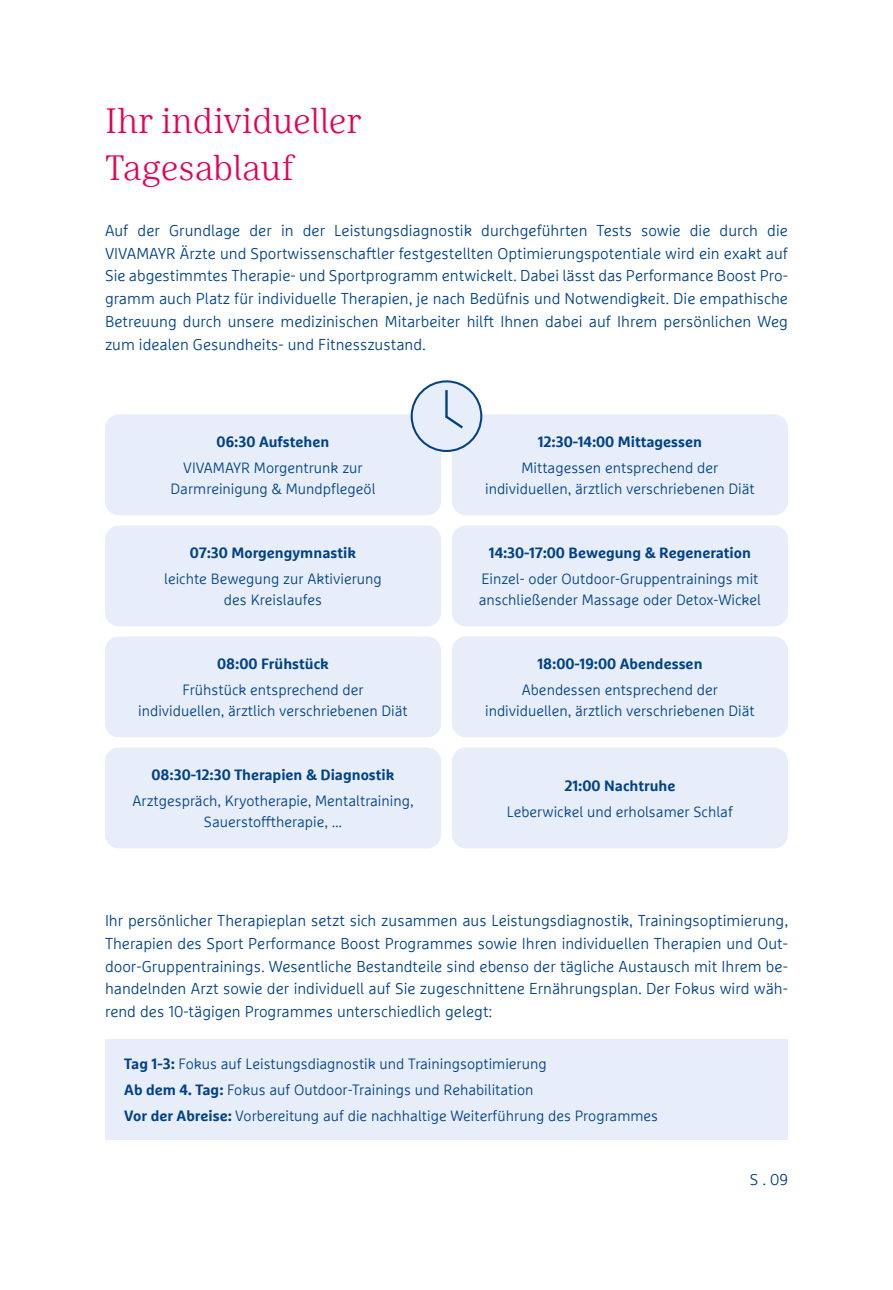
<style>
.page{position:relative;width:893px;height:1290px;background:#fff}
.page>*{position:absolute;margin:0;border:0;box-sizing:border-box;transform-origin:0 0}
.t1{font:300 35px/47.2px "Marselis Serif Pro";color:#e50056}
.t2{font:300 15.75px/22.8px "Marselis Pro";color:#004288;text-align:justify}
.t3{font:300 14.88px/21px "Marselis Pro";color:#004288;text-align:center}
.t4{font:700 14.88px "Marselis Pro";color:#004288}
.s1{font-weight:700}
</style>
<div class="page">
<div style="left:105px;top:414px;width:336px;height:101px;background:#e7edf9;border-radius:14px"></div>
<div style="left:105px;top:636px;width:336px;height:101px;background:#e7edf9;border-radius:14px"></div>
<div style="left:105px;top:525px;width:336px;height:101px;background:#e7edf9;border-radius:14px"></div>
<div style="left:105px;top:747px;width:336px;height:101px;background:#e7edf9;border-radius:14px"></div>
<div style="left:452px;top:414px;width:336px;height:101px;background:#e7edf9;border-radius:14px"></div>
<div style="left:452px;top:636px;width:336px;height:101px;background:#e7edf9;border-radius:14px"></div>
<div style="left:452px;top:525px;width:336px;height:101px;background:#e7edf9;border-radius:14px"></div>
<div style="left:452px;top:747px;width:336px;height:101px;background:#e7edf9;border-radius:14px"></div>
<div style="left:412px;top:381px;width:69px;height:70px;background:#e7edf9;border-radius:50%"></div>
<div style="left:411px;top:380px;width:71px;height:72px;border:2px solid #004288;border-radius:50%"></div>
<hr style="left:445px;top:390px;width:3px;height:27px;background:#004288">
<svg style="left:445px;top:413px;width:18px;height:16px"></svg>
<div style="left:105px;top:1038px;width:683px;height:101px;background:#e7edf9"></div>
<h1 class="t1" style="left:105px;top:96px;width:258px">Ihr individueller<br>Tagesablauf</h1>
<p class="t2" style="left:105px;top:219px;width:684px">Auf der Grundlage der in der Leistungsdiagnostik durchgeführten Tests sowie die durch die VIVAMAYR Ärzte und Sportwissenschaftler festgestellten Optimierungspotentiale wird ein exakt auf Sie abgestimmtes Therapie- und Sportprogramm entwickelt. Dabei lässt das Performance Boost Pro&shy;gramm auch Platz für individuelle Therapien, je nach Bedüfnis und Notwendigkeit. Die empathische Betreuung durch unsere medizinischen Mitarbeiter hilft Ihnen dabei auf Ihrem persönlichen Weg zum idealen Gesundheits- und Fitnesszustand.</p>
<p class="t4" style="left:217px;top:433px;width:114px">06:30 Aufstehen</p>
<p class="t3" style="left:171px;top:457px;width:206px">VIVAMAYR Morgentrunk zur<br>Darmreinigung &amp; Mundpflegeöl</p>
<p class="t4" style="left:190px;top:544px;width:168px">07:30 Morgengymnastik</p>
<p class="t3" style="left:164px;top:568px;width:219px">leichte Bewegung zur Aktivierung des Kreislaufes</p>
<p class="t4" style="left:217px;top:655px;width:113px">08:00 Frühstück</p>
<p class="t3" style="left:138px;top:679px;width:271px">Frühstück entsprechend der individuellen, ärztlich verschriebenen Diät</p>
<p class="t4" style="left:151px;top:766px;width:245px">08:30-12:30 Therapien &amp; Diagnostik</p>
<p class="t3" style="left:133px;top:790px;width:282px">Arztgespräch, Kryotherapie, Mentaltraining,<br>Sauerstofftherapie, ...</p>
<p class="t4" style="left:538px;top:433px;width:166px">12:30-14:00 Mittagessen</p>
<p class="t3" style="left:485px;top:457px;width:271px">Mittagessen entsprechend der individuellen, ärztlich verschriebenen Diät</p>
<p class="t4" style="left:489px;top:544px;width:264px">14:30-17:00 Bewegung &amp; Regeneration</p>
<p class="t3" style="left:479px;top:568px;width:284px;text-align:left">Einzel- oder Outdoor-Gruppentrainings mit anschließender Massage oder Detox-Wickel</p>
<p class="t4" style="left:537px;top:655px;width:167px">18:00-19:00 Abendessen</p>
<p class="t3" style="left:485px;top:679px;width:271px">Abendessen entsprechend der individuellen, ärztlich verschriebenen Diät</p>
<p class="t4" style="left:564px;top:776px;width:113px">21:00 Nachtruhe</p>
<p class="t3" style="left:507px;top:801px;width:227px">Leberwickel und erholsamer Schlaf</p>
<p class="t2" style="left:105px;top:909px;width:684px">Ihr persönlicher Therapieplan setzt sich zusammen aus Leistungsdiagnostik, Trainingsoptimierung, Therapien des Sport Performance Boost Programmes sowie Ihren individuellen Therapien und Out&shy;door-Gruppentrainings. Wesentliche Bestandteile sind ebenso der tägliche Austausch mit Ihrem be&shy;handelnden Arzt sowie der individuell auf Sie zugeschnittene Ernährungsplan. Der Fokus wird wäh&shy;rend des 10-tägigen Programmes unterschiedlich gelegt:</p>
<p class="t3" style="left:124px;top:1050px;width:535px;line-height:26.2px;text-align:left"><span class="s1">Tag 1-3:</span> Fokus auf Leistungsdiagnostik und Trainingsoptimierung<br><span class="s1">Ab dem 4. Tag:</span> Fokus auf Outdoor-Trainings und Rehabilitation<br><span class="s1">Vor der Abreise:</span> Vorbereitung auf die nachhaltige Weiterführung des Programmes</p>
<p class="t2" style="left:750px;top:1168px;width:40px">S . 09</p>
</div>
